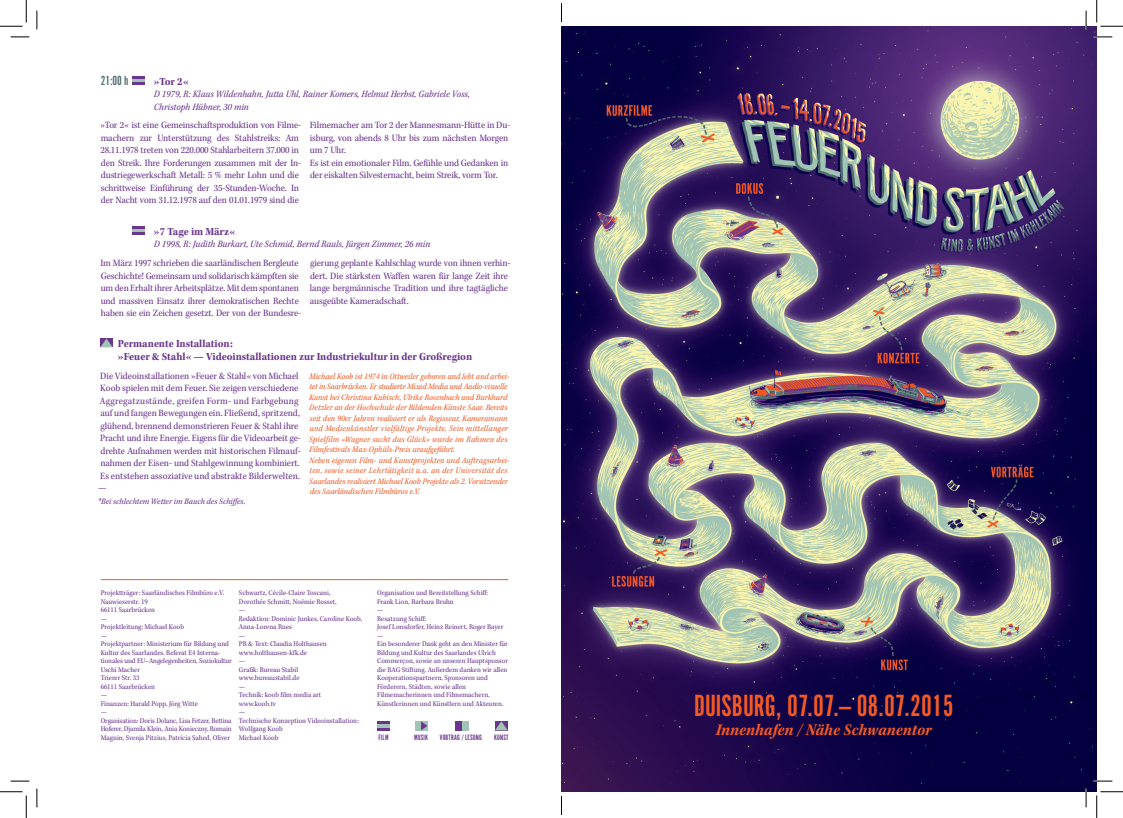
<style>
.page{position:relative;width:1123px;height:818px;background:#fff}
.page>*{position:absolute;margin:0;border:0;box-sizing:border-box;transform-origin:0 0}
.t1{font:31.88px "Alternate Got No 1 D";color:#f15a24}
.t2{font:16.88px "Kepler Std Bold Scn It";color:#f15a24}
.t3{font:13.75px "Alternate Got No 1 D";color:#516c6f}
.t4{font:11.25px/12.5px "Kepler Std Bold Scn";letter-spacing:-.005em;color:#6a358c}
.t5{font:10px/12.5px "Kepler Std Scn";letter-spacing:-.01em;color:#6a358c}
.t6{font:10px/12.5px "Kepler Std Scn It";color:#6a358c}
.t7{font:8.75px/10.5px "Kepler Std Scn It";letter-spacing:.005em;color:#f15a24}
.t8{font:8.75px "Kepler Std Scn It";color:#6a358c}
.t9{font:8.12px "Alternate Got No 1 D";letter-spacing:.02em;color:#6a358c}
.t10{font:7.5px/8.5px "Kepler Std Scn";color:#6a358c}
</style>
<div class="page">
<img style="left:561px;top:27px;width:535px;height:764px">
<svg style="left:100px;top:338px;width:13px;height:9px"></svg>
<svg style="left:133px;top:76px;width:12px;height:9px"></svg>
<svg style="left:133px;top:226px;width:12px;height:9px"></svg>
<svg style="left:377px;top:721px;width:13px;height:9px"></svg>
<hr style="left:101px;top:579px;width:407px;height:1px;background:#f15a24">
<svg style="left:495px;top:721px;width:13px;height:9px"></svg>
<div style="left:456px;top:721px;width:12px;height:9px;background:#a1c4b4"></div>
<div style="left:456px;top:721px;width:6px;height:9px;background:#6a358c"></div>
<div style="left:415px;top:721px;width:12px;height:9px;background:#a1c4b4"></div>
<svg style="left:421px;top:721px;width:6px;height:9px"></svg>
<svg style="left:11px;top:36px;width:18px;height:2px"></svg>
<svg style="left:1093px;top:36px;width:19px;height:2px"></svg>
<svg style="left:11px;top:780px;width:18px;height:2px"></svg>
<svg style="left:1093px;top:780px;width:19px;height:2px"></svg>
<svg style="left:36px;top:11px;width:2px;height:18px"></svg>
<svg style="left:36px;top:788px;width:2px;height:19px"></svg>
<svg style="left:1085px;top:11px;width:1px;height:18px"></svg>
<svg style="left:1085px;top:788px;width:1px;height:19px"></svg>
<svg style="left:0;top:0;width:27px;height:27px"></svg>
<svg style="left:0;top:791px;width:27px;height:27px"></svg>
<svg style="left:1096px;top:0;width:27px;height:27px"></svg>
<svg style="left:1096px;top:791px;width:27px;height:27px"></svg>
<svg style="left:561px;top:3px;width:1px;height:19px"></svg>
<svg style="left:561px;top:796px;width:1px;height:19px"></svg>
<h3 class="t3" style="left:101px;top:73px;width:29px">21:00 h</h3>
<p class="t4" style="left:154px;top:75px;width:36px">»Tor 2«</p>
<p class="t6" style="left:154px;top:88px;width:317px">D 1979, R: Klaus Wildenhahn, Jutta Uhl, Rainer Komers, Helmut Herbst, Gabriele Voss,<br>Christoph Hübner, 30 min</p>
<p class="t5" style="left:100px;top:119px;width:202px">»Tor 2« ist eine Gemeinschaftsproduktion von Filme&shy;machern zur Unterstützung des Stahlstreiks: Am 28.11.1978 treten von 220.000 Stahlarbeitern 37.000 in den Streik. Ihre Forderungen zusammen mit der In&shy;dustriegewerkschaft Metall: 5 % mehr Lohn und die schrittweise Einführung der 35-Stunden-Woche. In der Nacht vom 31.12.1978 auf den 01.01.1979 sind die</p>
<p class="t5" style="left:310px;top:119px;width:202px">Filmemacher am Tor 2 der Mannesmann-Hütte in Du&shy;isburg, von abends 8 Uhr bis zum nächsten Morgen um 7 Uhr.<br>Es ist ein emotionaler Film. Gefühle und Gedanken in der eiskalten Silvesternacht, beim Streik, vorm Tor.</p>
<p class="t4" style="left:154px;top:225px;width:83px">»7 Tage im März«</p>
<p class="t6" style="left:154px;top:238px;width:278px">D 1998, R: Judith Burkart, Ute Schmid, Bernd Rauls, Jürgen Zimmer, 26 min</p>
<p class="t5" style="left:101px;top:257px;width:202px">Im März 1997 schrieben die saarländischen Bergleute Geschichte! Gemeinsam und solidarisch kämpften sie um den Erhalt ihrer Arbeitsplätze. Mit dem spontanen und massiven Einsatz ihrer demokratischen Rechte haben sie ein Zeichen gesetzt. Der von der Bundesre-</p>
<p class="t5" style="left:310px;top:257px;width:202px">gierung geplante Kahlschlag wurde von ihnen verhin&shy;dert. Die stärksten Waffen waren für lange Zeit ihre lange bergmännische Tradition und ihre tagtägliche ausgeübte Kameradschaft.</p>
<p class="t4" style="left:118px;top:338px;width:356px">Permanente Installation:<br>»Feuer &amp; Stahl« — Videoinstallationen zur Industriekultur in der Großregion</p>
<p class="t5" style="left:98px;top:370px;width:204px">Die Videoinstallationen »Feuer &amp; Stahl« von Michael Koob spielen mit dem Feuer. Sie zeigen verschiedene Aggregatzustände, greifen Form- und Farbgebung auf und fangen Bewegungen ein. Fließend, spritzend, glühend, brennend demonstrieren Feuer &amp; Stahl ihre Pracht und ihre Energie. Eigens für die Videoarbeit ge&shy;drehte Aufnahmen werden mit historischen Filmauf&shy;nahmen der Eisen- und Stahlgewinnung kombiniert.<br>Es entstehen assoziative und abstrakte Bilderwelten. —</p>
<p class="t8" style="left:98px;top:496px;width:149px">*Bei schlechtem Wetter im Bauch des Schiffes.</p>
<p class="t7" style="left:309px;top:371px;width:202px">Michael Koob ist 1974 in Ottweiler geboren und lebt und arbei&shy;tet in Saarbrücken. Er studierte Mixed Media und Audio-visuelle Kunst bei Christina Kubisch, Ulrike Rosenbach und Burkhard Detzler an der Hochschule der Bildenden Künste Saar. Bereits seit den 90er Jahren realisiert er als Regisseur, Kameramann und Medienkünstler vielfältige Projekte. Sein mittellanger Spielfilm »Wagner sucht das Glück« wurde im Rahmen des Filmfestivals Max-Ophüls-Preis uraufgeführt.<br>Neben eigenen Film- und Kunstprojekten und Auftragsarbei&shy;ten, sowie seiner Lehrtätigkeit u.a. an der Universität des Saarlandes realisiert Michael Koob Projekte als 2. Vorsitzender des Saarländischen Filmbüros e.V.</p>
<p class="t10" style="left:101px;top:589px;width:132px">Projektträger: Saarländisches Filmbüro e.V.<br>Nauwieserstr. 19<br>66111 Saarbrücken<br>—<br>Projektleitung: Michael Koob<br>—<br>Projektpartner: Ministerium für Bildung und<br>Kultur des Saarlandes. Referat E4 Interna&shy;tionales und EU–Angelegenheiten, Soziokultur<br>Uschi Macher<br>Trierer Str. 33<br>66111 Saarbrücken<br>—<br>Finanzen: Harald Popp, Jörg Witte<br>—<br>Organisation: Doris Dolanc, Lisa Fetzer, Bettina<br>Hoferer, Djamila Klein, Ania Konieczny, Romain<br>Magnin, Svenja Pitzius, Patricia Sahed, Oliver</p>
<p class="t10" style="left:239px;top:589px;width:125px">Schwartz, Cécile-Claire Toscani,<br>Dorothée Schmitt, Noémie Rosset,<br>—<br>Redaktion: Dominic Junkes, Caroline Koob,<br>Anna-Lorena Rues<br>—<br>PR &amp; Text: Claudia Holthausen www.holthausen-kfk.de<br>—<br>Grafik: Bureau Stabil<br>www.bureaustabil.de<br>—<br>Technik: koob film media art<br>www.koob.tv<br>—<br>Technische Konzeption Videoinstallation:<br>Wolfgang Koob<br>Michael Koob</p>
<p class="t10" style="left:377px;top:589px;width:132px">Organisation und Bereitstellung Schiff:<br>Frank Lion, Barbara Bruhn<br>—<br>Besatzung Schiff:<br>Josef Lonsdorfer, Heinz Reinert, Roger Bayer —<br>Ein besonderer Dank geht an den Minister für<br>Bildung und Kultur des Saarlandes Ulrich<br>Commerçon, sowie an unseren Hauptsponsor die RAG Stiftung. Außerdem danken wir allen<br>Kooperationspartnern, Sponsoren und<br>Förderern, Städten, sowie allen<br>Filmemacherinnen und Filmemachern,<br>Künstlerinnen und Künstlern und Akteuren.</p>
<p class="t9" style="left:378px;top:733px;width:12px">FILM</p>
<p class="t9" style="left:414px;top:733px;width:15px">MUSIK</p>
<p class="t9" style="left:440px;top:733px;width:44px">VORTRAG/LESUNG</p>
<p class="t9" style="left:494px;top:733px;width:16px">KUNST</p>
<h1 class="t1" style="left:694px;top:689px;width:261px">DUISBURG, 07.07.— 08.07.2015</h1>
<h2 class="t2" style="left:715px;top:720px;width:218px">Innenhafen / Nähe Schwanentor</h2>
</div>
